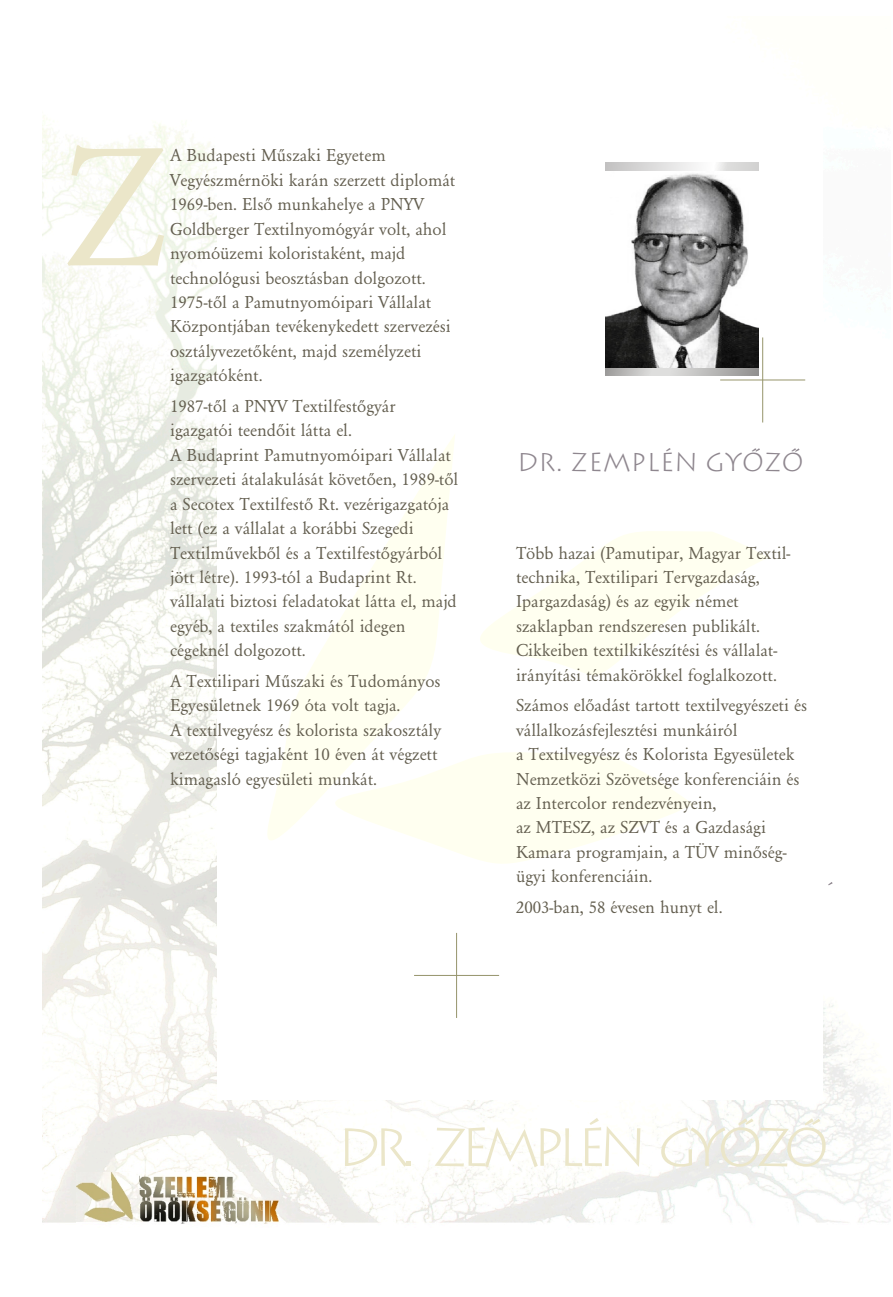
<style>
.page{position:relative;width:893px;height:1297px;background:#fff}
.page>*{position:absolute;margin:0;border:0;box-sizing:border-box;transform-origin:0 0}
.t1{font:176.85px "H Garamond Normal";color:#ebe6c9}
.t2{font:300 53.55px "H Lithograph";letter-spacing:-.15em;color:#ebe6c9}
.t3{font:300 25.8px "H Lithograph";color:#8f878f}
.t4{font:18px/24.5px "H Garamond Normal";color:#635e4f}
</style>
<div class="page">
<img style="left:43px;top:116px;width:847px;height:1108px">
<div style="left:218px;top:104px;width:605px;height:995px;background:#fff"></div>
<svg style="left:480px;top:531px;width:288px;height:144px;fill:#fffff5"></svg>
<svg style="left:267px;top:435px;width:188px;height:405px"></svg>
<svg style="left:282px;top:748px;width:411px;height:116px;fill:#fffff0"></svg>
<hr style="left:456px;top:933px;width:1px;height:85px;background:#96946b">
<hr style="left:414px;top:975px;width:85px;height:1px;background:#96946b">
<hr style="left:762px;top:337px;width:1px;height:85px;background:#96946b">
<hr style="left:720px;top:380px;width:85px;height:1px;background:#96946b">
<img style="left:76px;top:1172px;width:202px;height:50px">
<svg style="left:605px;top:163px;width:153px;height:8px"></svg>
<svg style="left:605px;top:367px;width:153px;height:9px"></svg>
<svg style="left:828px;top:882px;width:5px;height:3px"></svg>
<svg style="left:812px;top:1118px;width:8px;height:7px"></svg>
<svg style="left:745px;top:1118px;width:8px;height:7px"></svg>
<img style="left:605px;top:173px;width:153px;height:194px">
<h1 class="t1" style="left:63px;top:139px;width:107px">Z</h1>
<p class="t4" style="left:170px;top:145px;width:287px">A Budapesti Műszaki Egyetem Vegyészmérnöki karán szerzett diplomát 1969-ben. Első munkahelye a PNYV Goldberger Textilnyomógyár volt, ahol nyomóüzemi koloristaként, majd technológusi beosztásban dolgozott.<br>1975-től a Pamutnyomóipari Vállalat Központjában tevékenykedett szervezési osztályvezetőként, majd személyzeti igazgatóként.</p>
<p class="t4" style="left:170px;top:395px;width:290px">1987-től a PNYV Textilfestőgyár igazgatói teendőit látta el.<br>A Budaprint Pamutnyomóipari Vállalat szervezeti átalakulását követően, 1989-től a Secotex Textilfestő Rt. vezérigazgatója lett (ez a vállalat a korábbi Szegedi Textilművekből és a Textilfestőgyárból</p>
<h3 class="t3" style="left:517px;top:447px;width:289px">DR. ZEMPLÉN GYÓZÓ</h3>
<p class="t4" style="left:516px;top:542px;width:276px">Több hazai (Pamutipar, Magyar Textil-</p>
<p class="t4" style="left:170px;top:566px;width:248px">jött létre). 1993-tól a Budaprint Rt.</p>
<p class="t4" style="left:516px;top:566px;width:245px">technika, Textilipari Tervgazdaság,</p>
<p class="t4" style="left:170px;top:591px;width:288px">vállalati biztosi feladatokat látta el, majd</p>
<p class="t4" style="left:516px;top:591px;width:224px">Ipargazdaság) és az egyik német</p>
<p class="t4" style="left:170px;top:615px;width:237px">egyéb, a textiles szakmától idegen</p>
<p class="t4" style="left:516px;top:615px;width:246px">szaklapban rendszeresen publikált.</p>
<p class="t4" style="left:170px;top:640px;width:137px">cégeknél dolgozott.</p>
<p class="t4" style="left:516px;top:640px;width:263px">Cikkeiben textilkikészítési és vállalat&shy;irányítási témakörökkel foglalkozott.</p>
<p class="t4" style="left:170px;top:670px;width:272px">A Textilipari Műszaki és Tudományos<br>Egyesületnek 1969 óta volt tagja.</p>
<p class="t4" style="left:516px;top:695px;width:293px">Számos előadást tartott textilvegyészeti és</p>
<p class="t4" style="left:170px;top:719px;width:273px">A textilvegyész és kolorista szakosztály</p>
<p class="t4" style="left:516px;top:719px;width:223px">vállalkozásfejlesztési munkáiról</p>
<p class="t4" style="left:170px;top:743px;width:269px">vezetőségi tagjaként 10 éven át végzett</p>
<p class="t4" style="left:516px;top:743px;width:280px">a Textilvegyész és Kolorista Egyesületek</p>
<p class="t4" style="left:170px;top:768px;width:208px">kimagasló egyesületi munkát.</p>
<p class="t4" style="left:516px;top:768px;width:285px">Nemzetközi Szövetsége konferenciáin és az Intercolor rendezvényein,<br>az MTESZ, az SZVT és a Gazdasági<br>Kamara programjain, a TÜV minőség&shy;ügyi konferenciáin.</p>
<p class="t4" style="left:516px;top:896px;width:208px">2003-ban, 58 évesen hunyt el.</p>
<h2 class="t2" style="left:336px;top:1116px;width:495px">DR. ZEMPLÉN GYÓZÓ</h2>
</div>
